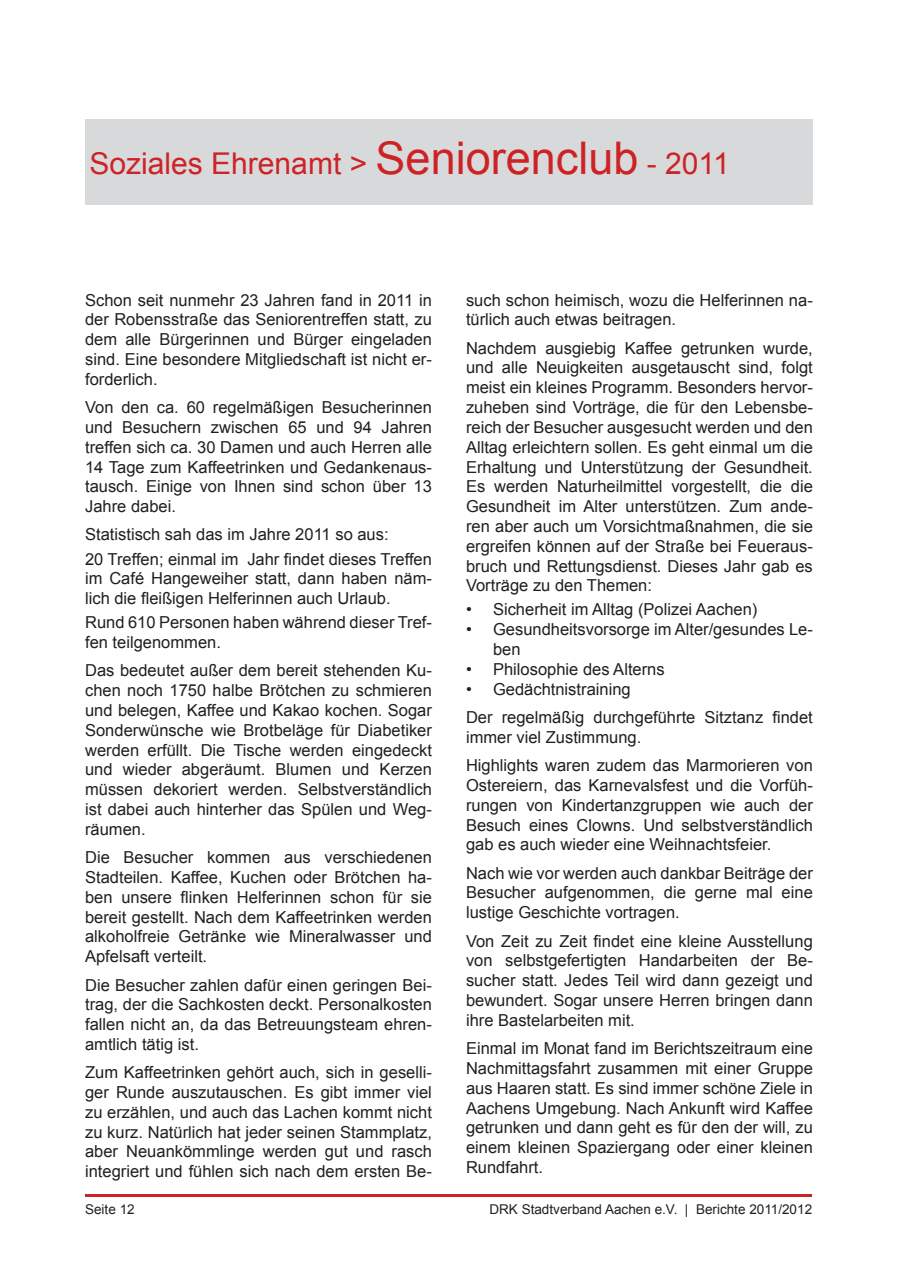
<style>
.page{position:relative;width:898px;height:1272px;background:#fff}
.page>*{position:absolute;margin:0;border:0;box-sizing:border-box;transform-origin:0 0}
.t1{font:30px "Arial";color:#cd2326}
.t2{font:16.5px/19.8px "Arial";color:#231f20;text-align:justify}
.t3{font:13.5px "Arial";color:#231f20}
.s1{font-size:45px}
</style>
<div class="page">
<div style="left:85px;top:119px;width:727px;height:85px;background:#d8d9db"></div>
<hr style="left:86px;top:1194px;width:725px;height:2px;background:#cd2326">
<h1 class="t1" style="left:89px;top:144px;width:641px">Soziales Ehrenamt &gt; <span class="s1">Seniorenclub</span> - 2011</h1>
<p class="t2" style="left:85px;top:290px;width:348px">Schon seit nunmehr 23 Jahren fand in 2011 in der Robensstraße das Seniorentreffen statt, zu dem alle Bürgerinnen und Bürger eingeladen sind. Eine besondere Mitgliedschaft ist nicht er&shy;forderlich.</p>
<p class="t2" style="left:85px;top:397px;width:348px">Von den ca. 60 regelmäßigen Besucherinnen und Besuchern zwischen 65 und 94 Jahren treffen sich ca. 30 Damen und auch Herren alle 14 Tage zum Kaffeetrinken und Gedankenaus&shy;tausch. Einige von Ihnen sind schon über 13<br>Jahre dabei.</p>
<p class="t2" style="left:85px;top:523px;width:348px;line-height:24px">Statistisch sah das im Jahre 2011 so aus:<br>20 Treffen; einmal im Jahr findet dieses Treffen</p>
<p class="t2" style="left:85px;top:569px;width:348px">im Café Hangeweiher statt, dann haben näm&shy;lich die fleißigen Helferinnen auch Urlaub.</p>
<p class="t2" style="left:85px;top:612px;width:348px">Rund 610 Personen haben während dieser Tref&shy;fen teilgenommen.</p>
<p class="t2" style="left:85px;top:660px;width:348px">Das bedeutet außer dem bereit stehenden Ku&shy;chen noch 1750 halbe Brötchen zu schmieren und belegen, Kaffee und Kakao kochen. Sogar Sonderwünsche wie Brotbeläge für Diabetiker werden erfüllt. Die Tische werden eingedeckt und wieder abgeräumt. Blumen und Kerzen müssen dekoriert werden. Selbstverständlich ist dabei auch hinterher das Spülen und Weg&shy;räumen.</p>
<p class="t2" style="left:85px;top:847px;width:348px">Die Besucher kommen aus verschiedenen Stadteilen. Kaffee, Kuchen oder Brötchen ha&shy;ben unsere flinken Helferinnen schon für sie bereit gestellt. Nach dem Kaffeetrinken werden alkoholfreie Getränke wie Mineralwasser und Apfelsaft verteilt.</p>
<p class="t2" style="left:85px;top:974px;width:348px">Die Besucher zahlen dafür einen geringen Bei&shy;trag, der die Sachkosten deckt. Personalkosten fallen nicht an, da das Betreuungsteam ehren&shy;amtlich tätig ist.</p>
<p class="t2" style="left:85px;top:1062px;width:348px">Zum Kaffeetrinken gehört auch, sich in geselli&shy;ger Runde auszutauschen. Es gibt immer viel zu erzählen, und auch das Lachen kommt nicht zu kurz. Natürlich hat jeder seinen Stammplatz, aber Neuankömmlinge werden gut und rasch integriert und fühlen sich nach dem ersten Be-</p>
<p class="t2" style="left:466px;top:290px;width:348px">such schon heimisch, wozu die Helferinnen na&shy;türlich auch etwas beitragen.</p>
<p class="t2" style="left:466px;top:338px;width:348px">Nachdem ausgiebig Kaffee getrunken wurde, und alle Neuigkeiten ausgetauscht sind, folgt meist ein kleines Programm. Besonders hervor&shy;zuheben sind Vorträge, die für den Lebensbe&shy;reich der Besucher ausgesucht werden und den Alltag erleichtern sollen. Es geht einmal um die Erhaltung und Unterstützung der Gesundheit.<br>Es werden Naturheilmittel vorgestellt, die die Gesundheit im Alter unterstützen. Zum ande&shy;ren aber auch um Vorsichtmaßnahmen, die sie ergreifen können auf der Straße bei Feueraus&shy;bruch und Rettungsdienst. Dieses Jahr gab es Vorträge zu den Themen:</p>
<p class="t2" style="left:466px;top:600px;width:293px">• Sicherheit im Alltag (Polizei Aachen)</p>
<p class="t2" style="left:493px;top:619px;width:321px;text-indent:-27px">• Gesundheitsvorsorge im Alter/gesundes Le&shy;ben</p>
<p class="t2" style="left:466px;top:659px;width:200px">• Philosophie des Alterns</p>
<p class="t2" style="left:466px;top:675px;width:348px;line-height:28.3px">• Gedächtnistraining<br>Der regelmäßig durchgeführte Sitztanz findet</p>
<p class="t2" style="left:466px;top:723px;width:348px;line-height:28.3px">immer viel Zustimmung.<br>Highlights waren zudem das Marmorieren von</p>
<p class="t2" style="left:466px;top:775px;width:348px">Ostereiern, das Karnevalsfest und die Vorfüh&shy;rungen von Kindertanzgruppen wie auch der Besuch eines Clowns. Und selbstverständlich gab es auch wieder eine Weihnachtsfeier.</p>
<p class="t2" style="left:466px;top:863px;width:348px">Nach wie vor werden auch dankbar Beiträge der Besucher aufgenommen, die gerne mal eine lustige Geschichte vortragen.</p>
<p class="t2" style="left:466px;top:931px;width:348px">Von Zeit zu Zeit findet eine kleine Ausstellung von selbstgefertigten Handarbeiten der Be&shy;sucher statt. Jedes Teil wird dann gezeigt und bewundert. Sogar unsere Herren bringen dann ihre Bastelarbeiten mit.</p>
<p class="t2" style="left:466px;top:1038px;width:348px">Einmal im Monat fand im Berichtszeitraum eine Nachmittagsfahrt zusammen mit einer Gruppe aus Haaren statt. Es sind immer schöne Ziele in Aachens Umgebung. Nach Ankunft wird Kaffee getrunken und dann geht es für den der will, zu einem kleinen Spaziergang oder einer kleinen Rundfahrt.</p>
<p class="t3" style="left:85px;top:1200px;width:51px">Seite 12</p>
<p class="t3" style="left:489px;top:1200px;width:324px">DRK Stadtverband Aachen e.V. | Berichte 2011/2012</p>
</div>
